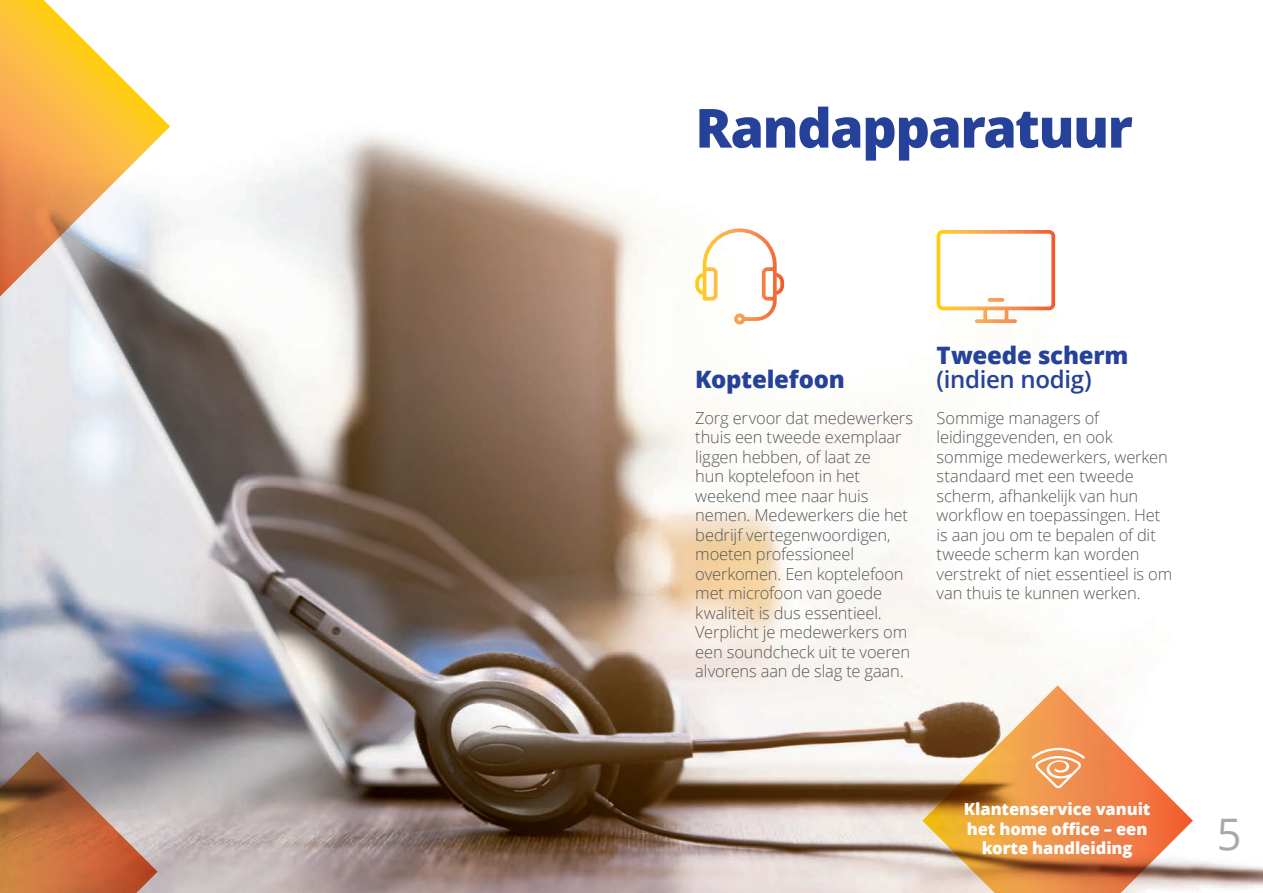
<style>
.page{position:relative;width:1263px;height:893px;background:#fff}
.page>*{position:absolute;margin:0;border:0;box-sizing:border-box;transform-origin:0 0}
.t1{font:800 54px "Open Sans";letter-spacing:-.03em;color:#26419a}
.t2{font:43.5px "Open Sans";color:#a8a9ad}
.t3{font:800 24px "Open Sans";letter-spacing:-.01em;color:#26419a}
.t4{font:600 24px "Open Sans";letter-spacing:-.015em;color:#26419a}
.t5{font:300 16.5px/19.5px "Open Sans";letter-spacing:-.01em;color:#57585a}
.t6{font:800 16.5px/19.5px "Open Sans";letter-spacing:-.005em;color:#fff;text-align:center}
</style>
<div class="page">
<img style="left:0;top:134px;width:1263px;height:759px">
<svg style="left:0;top:0;width:170px;height:313px"></svg>
<svg style="left:0;top:751px;width:158px;height:142px;background:#b07b60"></svg>
<svg style="left:922px;top:685px;width:271px;height:208px"></svg>
<svg style="left:1031px;top:748px;width:54px;height:40px"></svg>
<svg style="left:695px;top:228px;width:89px;height:97px"></svg>
<svg style="left:936px;top:230px;width:119px;height:93px"></svg>
<h1 class="t1" style="left:695px;top:87px;width:439px">Randapparatuur</h1>
<h3 class="t3" style="left:695px;top:361px;width:151px">Koptelefoon</h3>
<p class="t5" style="left:695px;top:408px;width:219px">Zorg ervoor dat medewerkers thuis een tweede exemplaar liggen hebben, of laat ze<br>hun koptelefoon in het weekend mee naar huis nemen. Medewerkers die het bedrijf vertegenwoordigen, moeten professioneel overkomen. Een koptelefoon met microfoon van goede kwaliteit is dus essentieel.<br>Verplicht je medewerkers om een soundcheck uit te voeren alvorens aan de slag te gaan.</p>
<h3 class="t3" style="left:936px;top:337px;width:193px">Tweede scherm</h3>
<h3 class="t4" style="left:936px;top:363px;width:157px">(indien nodig)</h3>
<p class="t5" style="left:936px;top:408px;width:237px">Sommige managers of leidinggevenden, en ook sommige medewerkers, werken standaard met een tweede scherm, afhankelijk van hun workflow en toepassingen. Het is aan jou om te bepalen of dit tweede scherm kan worden verstrekt of niet essentieel is om van thuis te kunnen werken.</p>
<p class="t6" style="left:964px;top:799px;width:188px">Klantenservice vanuit het home office – een korte handleiding</p>
<h2 class="t2" style="left:1217px;top:805px;width:26px">5</h2>
</div>
